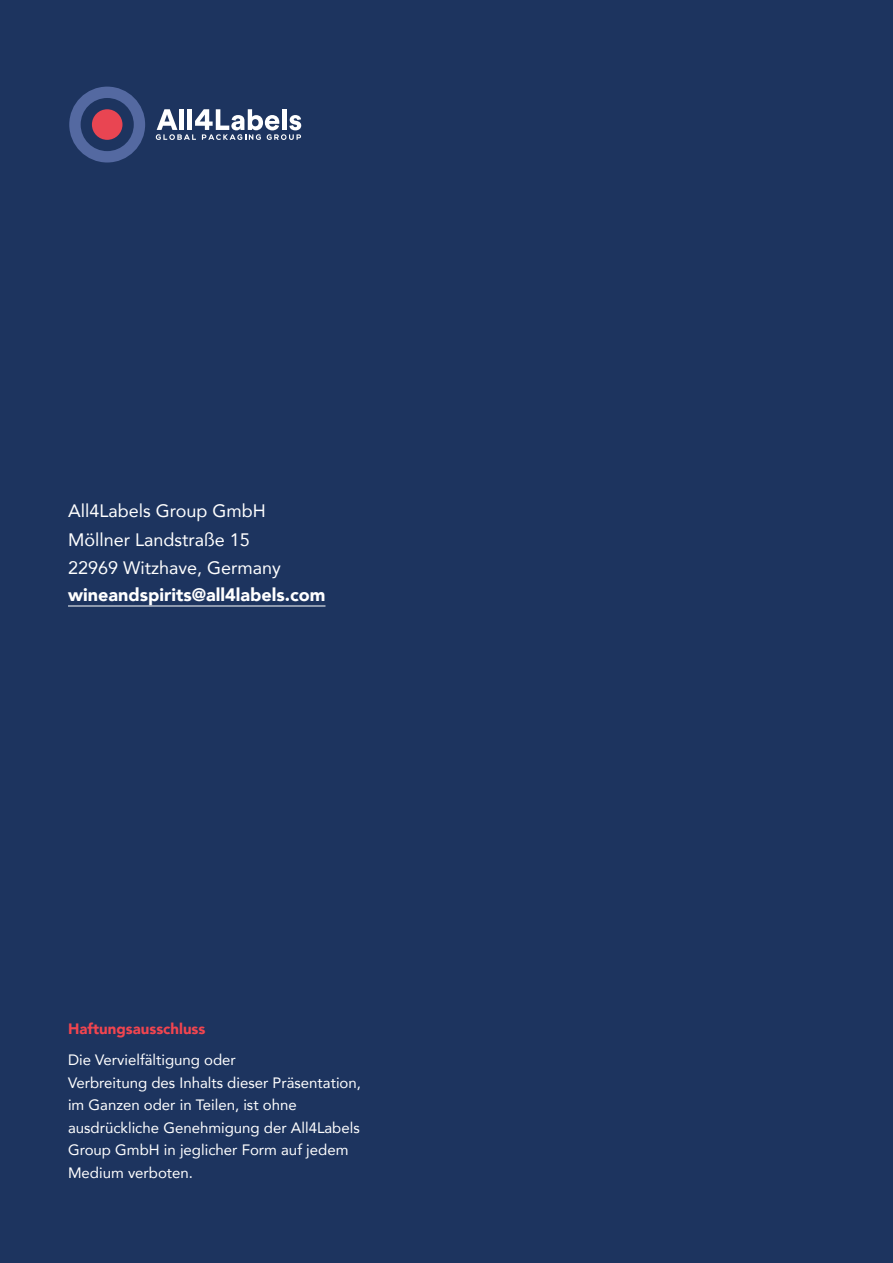
<style>
.page{position:relative;width:893px;height:1263px;background:#1d345f}
.page>*{position:absolute;margin:0;border:0;box-sizing:border-box;transform-origin:0 0}
.t1{font:18px/28.5px "Avenir";color:#fff}
.t2{font:900 18px "Avenir";color:#fff}
.t3{font:15px/22.5px "Avenir";color:#fff}
.t4{font:900 15px "Avenir";color:#f2454f}
</style>
<div class="page">
<hr style="left:68px;top:605px;width:257px;height:1px;background:#fff">
<div style="left:69px;top:87px;width:76px;height:75px;background:#5469a1;border-radius:50%"></div>
<div style="left:81px;top:98px;width:53px;height:53px;background:#1d345f;border-radius:50%"></div>
<div style="left:92px;top:109px;width:30px;height:31px;background:#e94552;border-radius:50%"></div>
<svg style="left:156px;top:109px;width:145px;height:31px"></svg>
<p class="t1" style="left:68px;top:496px;width:214px">All4Labels Group GmbH<br>Möllner Landstraße 15<br>22969 Witzhave, Germany</p>
<p class="t2" style="left:68px;top:580px;width:259px">wineandspirits@all4labels.com</p>
<p class="t4" style="left:68px;top:1015px;width:139px">Haftungsausschluss</p>
<p class="t3" style="left:68px;top:1048px;width:294px">Die Vervielfältigung oder<br>Verbreitung des Inhalts dieser Präsentation, im Ganzen oder in Teilen, ist ohne ausdrückliche Genehmigung der All4Labels Group GmbH in jeglicher Form auf jedem Medium verboten.</p>
</div>
